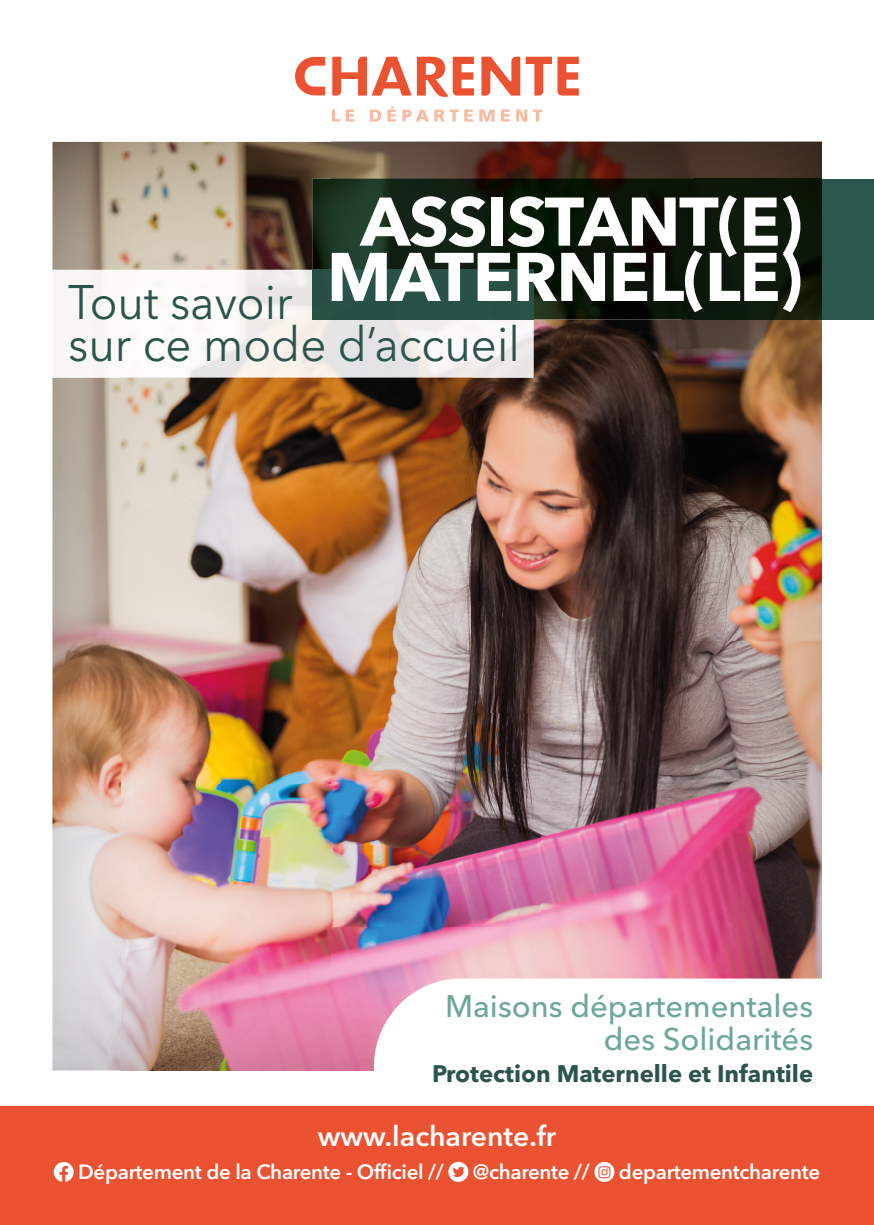
<style>
.page{position:relative;width:874px;height:1225px;background:#fff}
.page>*{position:absolute;margin:0;border:0;box-sizing:border-box;transform-origin:0 0}
.t1{font:700 68px/55.2px "Avenir Next LT Pro";letter-spacing:-.02em;color:#fff;text-align:center}
.t2{font:48px/42px "Avenir Next LT Pro";color:#2b554c;scale:.95 1}
.t3{font:500 31px/33px "Avenir Next LT Pro";color:#6ca799;text-align:right}
.t4{font:600 28.2px "Avenir Next LT Pro";color:#fff}
.t5{font:700 23.8px "Avenir Next LT Pro";color:#2b554c}
.t6{font:600 20.4px "Avenir Next LT Pro";letter-spacing:-.015em;color:#fff}
</style>
<div class="page">
<img style="left:52px;top:142px;width:279px;height:128px">
<img style="left:331px;top:142px;width:490px;height:37px">
<img style="left:52px;top:377px;width:70px;height:693px">
<img style="left:472px;top:319px;width:209px;height:394px">
<img style="left:681px;top:319px;width:140px;height:659px">
<img style="left:122px;top:377px;width:209px;height:693px">
<img style="left:331px;top:377px;width:141px;height:336px">
<img style="left:331px;top:713px;width:350px;height:357px">
<svg style="left:332px;top:110px;width:22px;height:11px"></svg>
<svg style="left:369px;top:110px;width:12px;height:11px"></svg>
<svg style="left:387px;top:106px;width:9px;height:15px"></svg>
<svg style="left:402px;top:110px;width:26px;height:11px"></svg>
<svg style="left:434px;top:110px;width:24px;height:11px"></svg>
<svg style="left:464px;top:110px;width:8px;height:11px"></svg>
<svg style="left:479px;top:110px;width:15px;height:11px"></svg>
<svg style="left:501px;top:110px;width:8px;height:11px"></svg>
<svg style="left:516px;top:110px;width:25px;height:11px"></svg>
<svg style="left:295px;top:57px;width:30px;height:38px"></svg>
<svg style="left:481px;top:57px;width:70px;height:39px"></svg>
<svg style="left:332px;top:57px;width:142px;height:40px"></svg>
<svg style="left:557px;top:57px;width:21px;height:39px"></svg>
<img style="left:90px;top:270px;width:443px;height:107px">
<div style="left:821px;top:179px;width:52px;height:140px;background:#2b564d"></div>
<img style="left:312px;top:179px;width:509px;height:140px">
<div style="left:312px;top:270px;width:221px;height:49px;background:#295147"></div>
<div style="left:0;top:1106px;width:873px;height:119px;background:#ea5232"></div>
<svg style="left:54px;top:1162px;width:20px;height:19px"></svg>
<svg style="left:448px;top:1161px;width:20px;height:20px"></svg>
<svg style="left:452px;top:1166px;width:13px;height:11px"></svg>
<svg style="left:594px;top:1162px;width:20px;height:20px"></svg>
<svg style="left:598px;top:1166px;width:12px;height:12px"></svg>
<svg style="left:374px;top:978px;width:448px;height:92px"></svg>
<h1 class="t1" style="left:326px;top:194px;width:477px">ASSISTANT(E)<br>MATERNEL(LE)</h1>
<h2 class="t2" style="left:68px;top:281px;width:477px">Tout savoir<br>sur ce mode d’accueil</h2>
<h3 class="t3" style="left:445px;top:990px;width:369px">Maisons départementales des Solidarités</h3>
<p class="t5" style="left:432px;top:1059px;width:382px">Protection Maternelle et Infantile</p>
<h3 class="t4" style="left:318px;top:1119px;width:240px">www.lacharente.fr</h3>
<p class="t6" style="left:78px;top:1159px;width:367px">Département de la Charente - Officiel //</p>
<p class="t6" style="left:472px;top:1159px;width:118px">@charente //</p>
<p class="t6" style="left:618px;top:1159px;width:203px">departementcharente</p>
</div>
